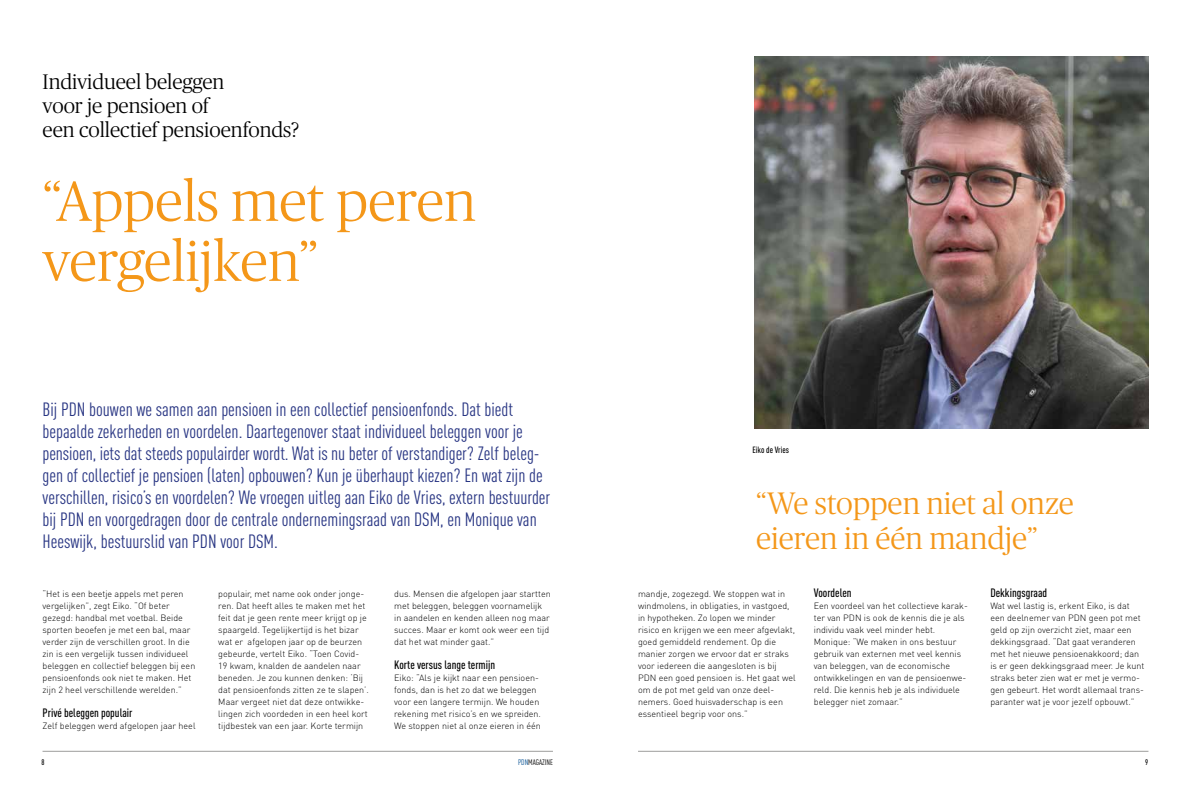
<style>
.page{position:relative;width:1191px;height:808px;background:#fff}
.page>*{position:absolute;margin:0;border:0;box-sizing:border-box;transform-origin:0 0}
.t1{font:300 57px/60px "Publico";color:#f49719}
.t2{font:300 31px/35px "Publico";color:#f49719}
.t3{font:300 21px/24px "Publico";color:#000}
.t4{font:condensed 19px/22px "DINOT";color:#283583}
.t5{font:500 condensed 12px "DINOT";color:#000}
.t6{font:300 9px/12px "DINOT";color:#000}
.t7{font:500 condensed 9px "DINOT";color:#000}
.t8{font:condensed 8px "DINOT";color:#000}
.t9{font:500 condensed 8px "DINOT";color:#000}
.s1{color:#024f92}
</style>
<div class="page">
<hr style="left:43px;top:751px;width:510px;height:1px;background:#9d9d9c">
<hr style="left:638px;top:751px;width:510px;height:1px;background:#9d9d9c">
<img style="left:754px;top:57px;width:394px;height:372px">
<h3 class="t3" style="left:43px;top:70px;width:258px">Individueel beleggen<br>voor je pensioen of<br>een collectief pensioenfonds?</h3>
<h1 class="t1" style="left:43px;top:171px;width:435px">“Appels met peren vergelijken”</h1>
<p class="t4" style="left:43px;top:398px;width:509px">Bij PDN bouwen we samen aan pensioen in een collectief pensioenfonds. Dat biedt bepaalde zekerheden en voordelen. Daartegenover staat individueel beleggen voor je pensioen, iets dat steeds populairder wordt. Wat is nu beter of verstandiger? Zelf beleg&shy;gen of collectief je pensioen (laten) opbouwen? Kun je überhaupt kiezen? En wat zijn de verschillen, risico’s en voordelen? We vroegen uitleg aan Eiko de Vries, extern bestuurder bij PDN en voorgedragen door de centrale ondernemingsraad van DSM, en Monique van Heeswijk, bestuurslid van PDN voor DSM.</p>
<p class="t6" style="left:43px;top:587px;width:154px">“Het is een beetje appels met peren vergelijken”, zegt Eiko. “Of beter gezegd: handbal met voetbal. Beide sporten beoefen je met een bal, maar verder zijn de verschillen groot. In die zin is een vergelijk tussen individueel beleggen en collectief beleggen bij een pensioenfonds ook niet te maken. Het zijn 2 heel verschillende werelden.”</p>
<h3 class="t5" style="left:43px;top:704px;width:91px">Privé beleggen populair</h3>
<p class="t6" style="left:43px;top:719px;width:155px">Zelf beleggen werd afgelopen jaar heel</p>
<p class="t6" style="left:218px;top:587px;width:152px">populair, met name ook onder jonge&shy;ren. Dat heeft alles te maken met het feit dat je geen rente meer krijgt op je spaargeld. Tegelijkertijd is het bizar wat er afgelopen jaar op de beurzen gebeurde, vertelt Eiko. “Toen Covid-19 kwam, knalden de aandelen naar beneden. Je zou kunnen denken: ‘Bij dat pensioenfonds zitten ze te slapen’.<br>Maar vergeet niet dat deze ontwikke&shy;lingen zich voordeden in een heel kort tijdbestek van een jaar. Korte termijn</p>
<p class="t6" style="left:394px;top:587px;width:158px">dus. Mensen die afgelopen jaar startten met beleggen, beleggen voornamelijk in aandelen en kenden alleen nog maar succes. Maar er komt ook weer een tijd dat het wat minder gaat.”</p>
<h3 class="t5" style="left:394px;top:656px;width:103px">Korte versus lange termijn</h3>
<p class="t6" style="left:394px;top:671px;width:148px">Eiko: “Als je kijkt naar een pensioen&shy;fonds, dan is het zo dat we beleggen voor een langere termijn. We houden rekening met risico’s en we spreiden.<br>We stoppen niet al onze eieren in één</p>
<p class="t7" style="left:752px;top:443px;width:38px">Eiko de Vries</p>
<h2 class="t2" style="left:756px;top:486px;width:319px">“We stoppen niet al onze eieren in één mandje”</h2>
<p class="t6" style="left:638px;top:587px;width:159px">mandje, zogezegd. We stoppen wat in windmolens, in obligaties, in vastgoed, in hypotheken. Zo lopen we minder risico en krijgen we een meer afgevlakt, goed gemiddeld rendement. Op die manier zorgen we ervoor dat er straks voor iedereen die aangesloten is bij PDN een goed pensioen is. Het gaat wel om de pot met geld van onze deel&shy;nemers. Goed huisvaderschap is een essentieel begrip voor ons.”</p>
<h3 class="t5" style="left:814px;top:584px;width:39px">Voordelen</h3>
<p class="t6" style="left:814px;top:599px;width:155px">Een voordeel van het collectieve karak&shy;ter van PDN is ook de kennis die je als individu vaak veel minder hebt.<br>Monique: “We maken in ons bestuur gebruik van externen met veel kennis van beleggen, van de economische ontwikkelingen en van de pensioenwe&shy;reld. Die kennis heb je als individuele belegger niet zomaar.”</p>
<h3 class="t5" style="left:990px;top:584px;width:58px">Dekkingsgraad</h3>
<p class="t6" style="left:990px;top:599px;width:155px">Wat wel lastig is, erkent Eiko, is dat een deelnemer van PDN geen pot met geld op zijn overzicht ziet, maar een dekkingsgraad. “Dat gaat veranderen met het nieuwe pensioenakkoord; dan is er geen dekkingsgraad meer. Je kunt straks beter zien wat er met je vermo&shy;gen gebeurt. Het wordt allemaal trans&shy;paranter wat je voor jezelf opbouwt.”</p>
<p class="t9" style="left:41px;top:756px;width:5px">8</p>
<p class="t8" style="left:518px;top:757px;width:36px"><span class="s1">PDN</span>MAGAZINE</p>
<p class="t9" style="left:1145px;top:757px;width:5px">9</p>
</div>
